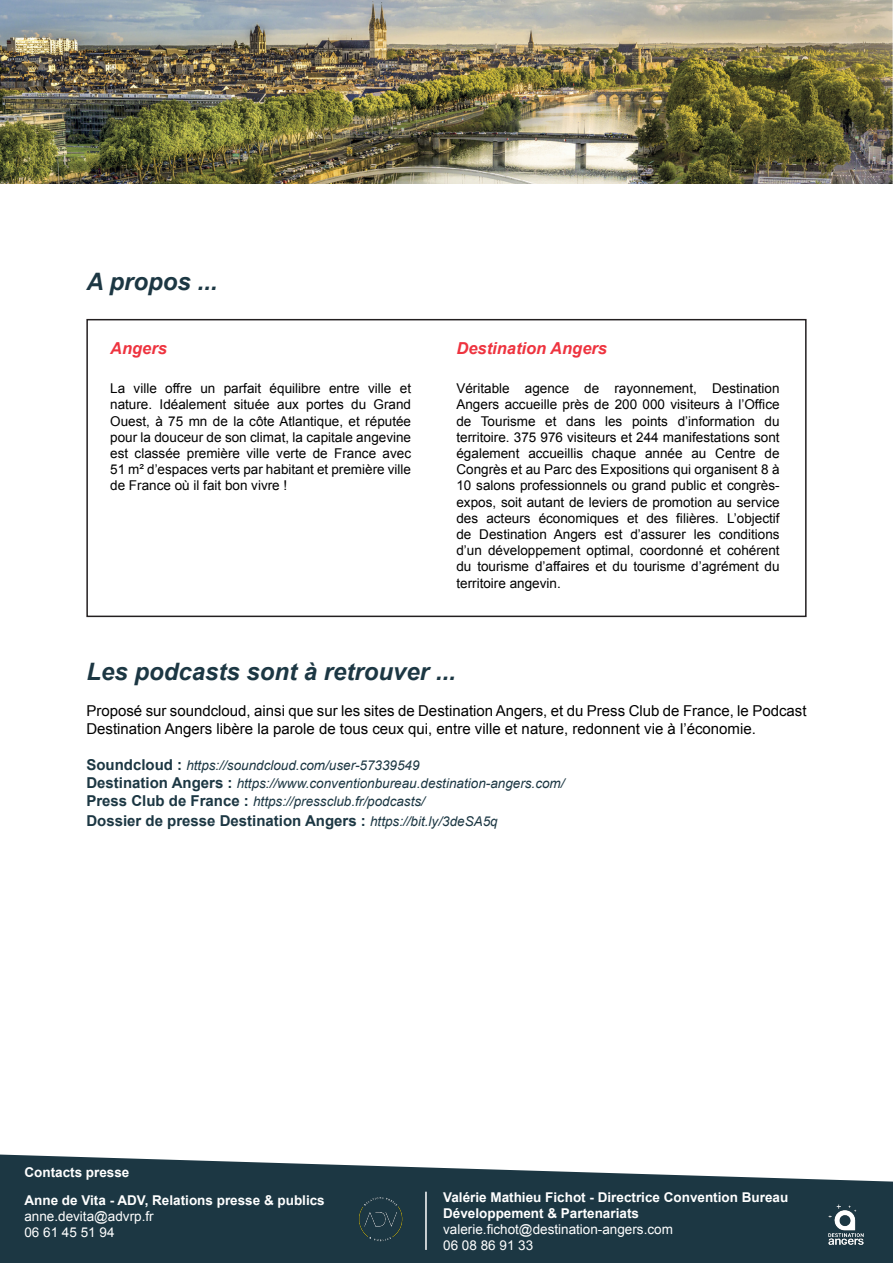
<style>
.page{position:relative;width:893px;height:1263px;background:#fff}
.page>*{position:absolute;margin:0;border:0;box-sizing:border-box;transform-origin:0 0}
.t1{font:italic 700 24px "Arial";color:#1c3743}
.t2{font:italic 700 16.5px "Arial";color:#ee333f}
.t3{font:15px/18px "Arial";color:#000001}
.t4{font:700 15px "Arial";color:#1c3743}
.t5{font:13.5px/16.2px "Arial";color:#000001;text-align:justify}
.t6{font:italic 13.5px "Arial";color:#1c3743}
.t7{font:700 13.5px/16.2px "Arial";color:#fff}
.t8{font:13.5px "Arial";color:#fff}
.s1{font-weight:700;font-style:normal;font-size:15px}
.s2{font-weight:400;font-style:italic;font-size:13.5px}
</style>
<div class="page">
<div style="left:86px;top:319px;width:721px;height:298px;border:2px solid #231f20"></div>
<svg style="left:0;top:1154px;width:893px;height:109px;background:#3a525c"></svg>
<hr style="left:425px;top:1192px;width:2px;height:58px;background:#fff">
<img style="left:826px;top:1202px;width:41px;height:46px">
<img style="left:355px;top:1196px;width:51px;height:48px">
<img style="left:0;top:0;width:893px;height:183px">
<p class="t1" style="left:86px;top:266px;width:133px">A propos ...</p>
<p class="t2" style="left:110px;top:337px;width:58px">Angers</p>
<p class="t2" style="left:456px;top:337px;width:152px">Destination Angers</p>
<p class="t5" style="left:110px;top:380px;width:302px">La ville offre un parfait équilibre entre ville et nature. Idéalement située aux portes du Grand Ouest, à 75 mn de la côte Atlantique, et réputée pour la douceur de son climat, la capitale angevine est classée première ville verte de France avec 51 m² d’espaces verts par habitant et première ville de France où il fait bon vivre !</p>
<p class="t5" style="left:456px;top:380px;width:325px">Véritable agence de rayonnement, Destination Angers accueille près de 200 000 visiteurs à l’Office de Tourisme et dans les points d’information du territoire. 375 976 visiteurs et 244 manifestations sont également accueillis chaque année au Centre de Congrès et au Parc des Expositions qui organisent 8 à 10 salons professionnels ou grand public et congrès&shy;expos, soit autant de leviers de promotion au service des acteurs économiques et des filières. L’objectif de Destination Angers est d’assurer les conditions d’un développement optimal, coordonné et cohérent du tourisme d’affaires et du tourisme d’agrément du territoire angevin.</p>
<p class="t1" style="left:86px;top:656px;width:371px">Les podcasts sont à retrouver ...</p>
<p class="t3" style="left:86px;top:702px;width:722px">Proposé sur soundcloud, ainsi que sur les sites de Destination Angers, et du Press Club de France, le Podcast<br>Destination Angers libère la parole de tous ceux qui, entre ville et nature, redonnent vie à l’économie.</p>
<p class="t6" style="left:86px;top:757px;width:335px"><span class="s1">Soundcloud :</span> https://soundcloud.com/user-57339549</p>
<p class="t6" style="left:86px;top:775px;width:480px"><span class="s1">Destination Angers :</span> https://www.conventionbureau.destination-angers.com/</p>
<p class="t6" style="left:86px;top:793px;width:340px"><span class="s1">Press Club de France :</span> https://pressclub.fr/podcasts/</p>
<p class="t4" style="left:86px;top:811px;width:413px">Dossier de presse Destination Angers : <span class="s2">https://bit.ly/3deSA5q</span></p>
<p class="t7" style="left:24px;top:1164px;width:107px">Contacts presse</p>
<p class="t7" style="left:24px;top:1192px;width:302px">Anne de Vita - ADV, Relations presse &amp; publics</p>
<p class="t8" style="left:24px;top:1207px;width:131px">anne.devita@advrp.fr</p>
<p class="t8" style="left:24px;top:1224px;width:92px">06 61 45 51 94</p>
<p class="t7" style="left:443px;top:1189px;width:347px">Valérie Mathieu Fichot - Directrice Convention Bureau<br>Développement &amp; Partenariats</p>
<p class="t8" style="left:443px;top:1220px;width:231px">valerie.fichot@destination-angers.com</p>
<p class="t8" style="left:443px;top:1236px;width:92px">06 08 86 91 33</p>
</div>
